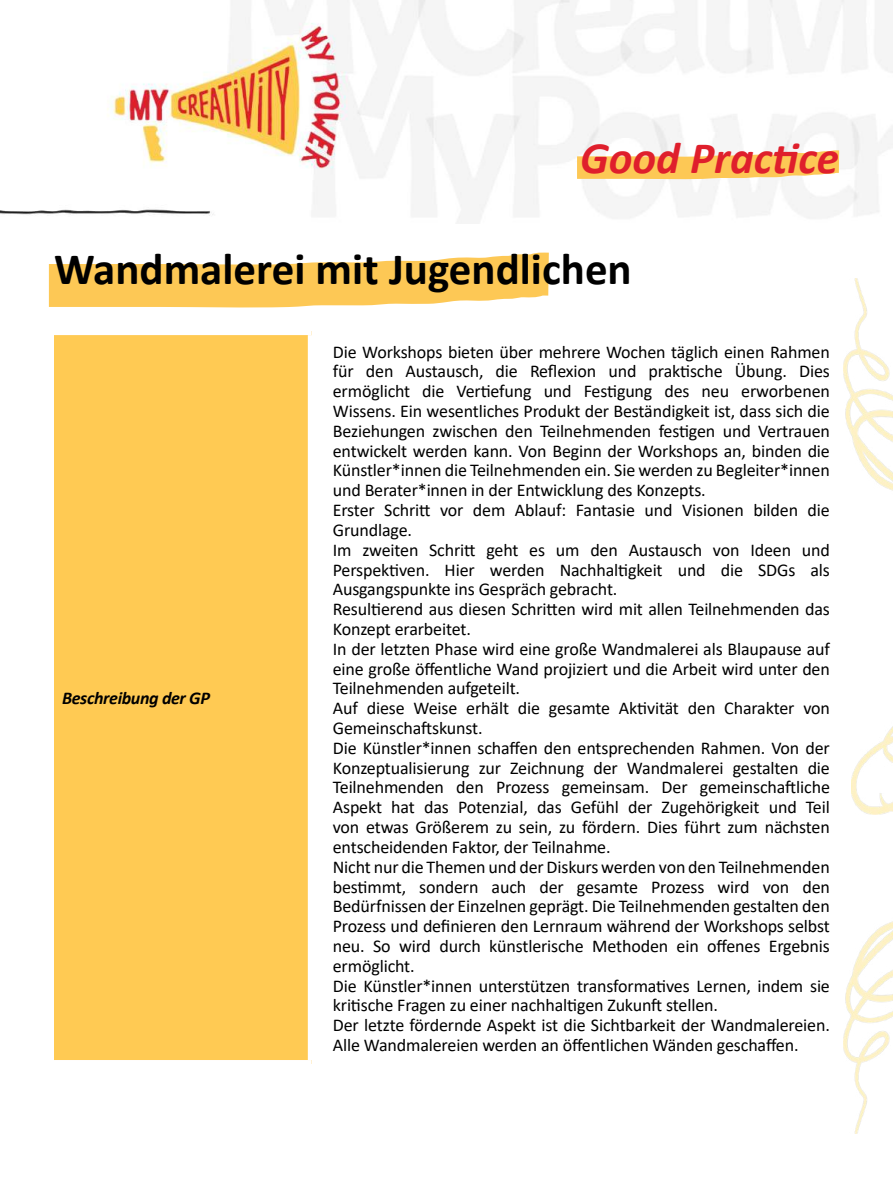
<style>
.page{position:relative;width:893px;height:1204px;background:#fff}
.page>*{position:absolute;margin:0;border:0;box-sizing:border-box;transform-origin:0 0}
.t1{font:700 45px "Calibri";color:#000}
.t2{font:italic 700 45px "Calibri";color:#df1f2c}
.t3{font:18px/19.8px "Calibri";letter-spacing:-.01em;color:#000}
.t4{font:italic 700 18px "Calibri";letter-spacing:-.02em;color:#000}
</style>
<div class="page">
<img style="left:0;top:0;width:893px;height:223px">
<svg style="left:554px;top:135px;width:307px;height:55px"></svg>
<img style="left:843px;top:921px;width:50px;height:212px">
<img style="left:843px;top:279px;width:50px;height:212px">
<img style="left:851px;top:726px;width:42px;height:88px">
<div style="left:54px;top:331px;width:258px;height:732px;background:#ffca53"></div>
<div style="left:54px;top:327px;width:258px;height:8px;background:#fff"></div>
<div style="left:308px;top:335px;width:7px;height:724px;background:#fff"></div>
<div style="left:54px;top:1059px;width:258px;height:8px;background:#fff"></div>
<svg style="left:48px;top:252px;width:501px;height:56px"></svg>
<h1 class="t2" style="left:580px;top:126px;width:260px">Good Practice</h1>
<h1 class="t1" style="left:54px;top:237px;width:579px">Wandmalerei mit Jugendlichen</h1>
<p class="t4" style="left:62px;top:685px;width:149px">Beschreibung der GP</p>
<p class="t3" style="left:333px;top:341px;width:499px">Die Workshops bieten über mehrere Wochen täglich einen Rahmen für den Austausch, die Reflexion und praktische Übung. Dies ermöglicht die Vertiefung und Festigung des neu erworbenen Wissens. Ein wesentliches Produkt der Beständigkeit ist, dass sich die Beziehungen zwischen den Teilnehmenden festigen und Vertrauen entwickelt werden kann. Von Beginn der Workshops an, binden die Künstler*innen die Teilnehmenden ein. Sie werden zu Begleiter*innen und Berater*innen in der Entwicklung des Konzepts.<br>Erster Schritt vor dem Ablauf: Fantasie und Visionen bilden die Grundlage.<br>Im zweiten Schritt geht es um den Austausch von Ideen und Perspektiven. Hier werden Nachhaltigkeit und die SDGs als Ausgangspunkte ins Gespräch gebracht.<br>Resultierend aus diesen Schritten wird mit allen Teilnehmenden das Konzept erarbeitet.<br>In der letzten Phase wird eine große Wandmalerei als Blaupause auf eine große öffentliche Wand projiziert und die Arbeit wird unter den Teilnehmenden aufgeteilt.<br>Auf diese Weise erhält die gesamte Aktivität den Charakter von Gemeinschaftskunst.<br>Die Künstler*innen schaffen den entsprechenden Rahmen. Von der Konzeptualisierung zur Zeichnung der Wandmalerei gestalten die Teilnehmenden den Prozess gemeinsam. Der gemeinschaftliche Aspekt hat das Potenzial, das Gefühl der Zugehörigkeit und Teil von etwas Größerem zu sein, zu fördern. Dies führt zum nächsten entscheidenden Faktor, der Teilnahme.<br>Nicht nur die Themen und der Diskurs werden von den Teilnehmenden bestimmt, sondern auch der gesamte Prozess wird von den Bedürfnissen der Einzelnen geprägt. Die Teilnehmenden gestalten den Prozess und definieren den Lernraum während der Workshops selbst neu. So wird durch künstlerische Methoden ein offenes Ergebnis ermöglicht.<br>Die Künstler*innen unterstützen transformatives Lernen, indem sie kritische Fragen zu einer nachhaltigen Zukunft stellen.<br>Der letzte fördernde Aspekt ist die Sichtbarkeit der Wandmalereien.<br>Alle Wandmalereien werden an öffentlichen Wänden geschaffen.</p>
</div>
